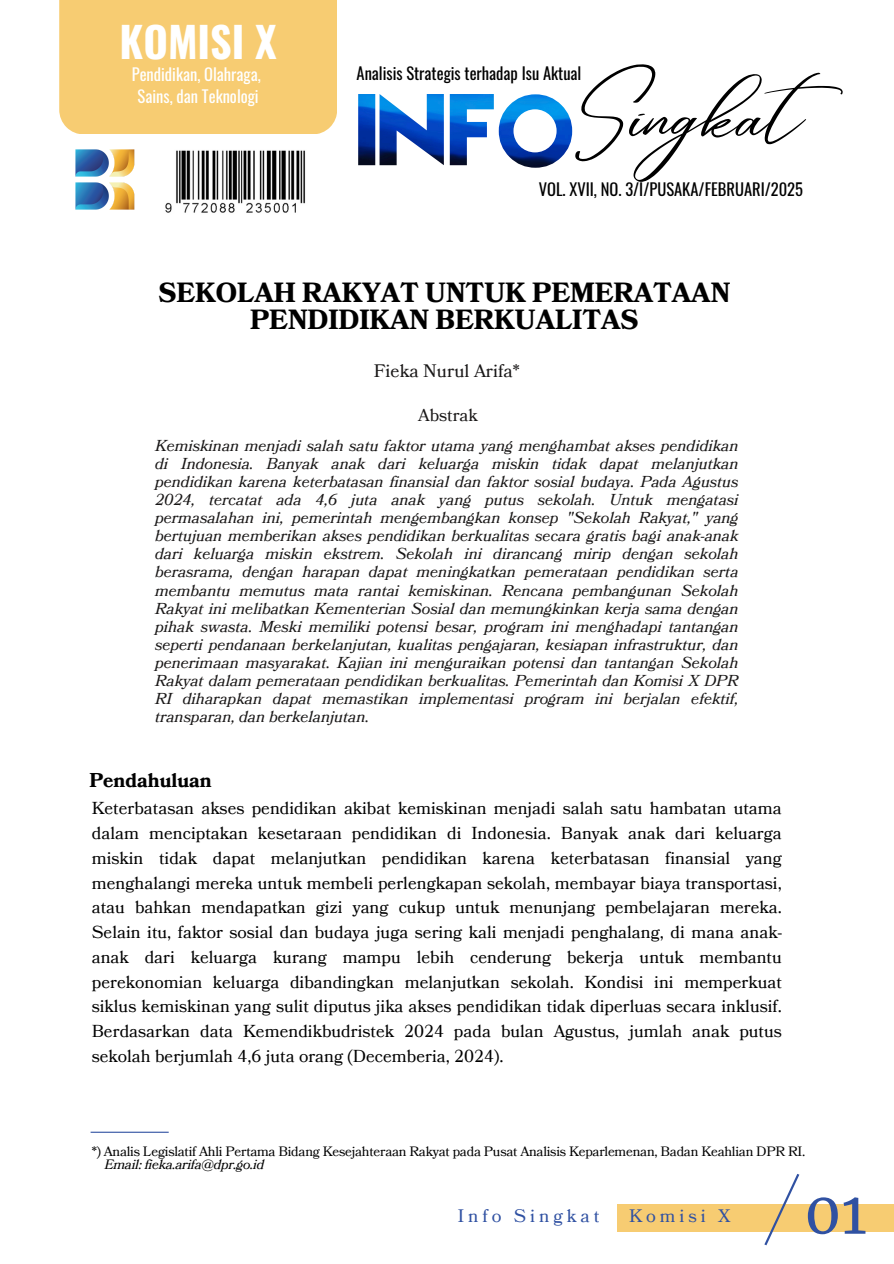
<style>
.page{position:relative;width:894px;height:1264px;background:#fff}
.page>*{position:absolute;margin:0;border:0;box-sizing:border-box;transform-origin:0 0}
.t1{font:100 92.7px "Vanyla 4 F Unicase";color:#3051a2}
.t2{font:77.55px "Andasia";color:#000}
.t3{font:57.6px "Merriweather";color:#3051a2}
.t4{font:700 42px "Oswald";color:#fff}
.t5{font:700 27px/27px "Bookmania";color:#000;text-align:center}
.t6{font:700 19.5px "Bookmania";color:#000}
.t7{font:18px "Bookmania";letter-spacing:.22em;color:#3051a2}
.t8{font:18px "Bookmania";color:#191717}
.t9{font:17.25px/24.8px "Bookmania";color:#000;text-align:justify}
.t10{font:17.25px "Bookmania";color:#191717}
.t11{font:16.5px "Oswald";color:#000}
.t12{font:16.5px "Oswald";color:#fff}
.t13{font:italic 15.75px/18px "Bookmania";color:#191717;text-align:justify}
.t14{font:13.5px "Bookmania";letter-spacing:-.02em;color:#000}
.t15{font:italic 13.5px "Bookmania";letter-spacing:-.02em;color:#000}
</style>
<div class="page">
<div style="left:616px;top:1203px;width:277px;height:27px;background:#f7cc72"></div>
<hr style="left:91px;top:1131px;width:78px;height:1px;background:#3051a2">
<div style="left:59px;top:0;width:278px;height:134px;background:#f7cc72"></div>
<img style="left:165px;top:150px;width:141px;height:63px">
<img style="left:75px;top:149px;width:60px;height:61px">
<img style="left:358px;top:94px;width:214px;height:74px">
<div style="left:513px;top:109px;width:43px;height:43px;background:#fff;border-radius:50%"></div>
<p class="t4" style="left:119px;top:9px;width:159px">KOMISI X</p>
<p class="t12" style="left:132px;top:61px;width:131px">Pendidikan, Olahraga,</p>
<p class="t12" style="left:138px;top:83px;width:122px">Sains, dan Teknologi</p>
<h2 class="t2" style="left:572px;top:56px;width:278px">Singkat</h2>
<p class="t11" style="left:356px;top:61px;width:226px">Analisis Strategis terhadap Isu Aktual</p>
<p class="t11" style="left:538px;top:176px;width:265px">VOL. XVII, NO. 3/I/PUSAKA/FEBRUARI/2025</p>
<p class="t5" style="left:158px;top:280px;width:573px">SEKOLAH RAKYAT UNTUK PEMERATAAN<br>PENDIDIKAN BERKUALITAS</p>
<p class="t8" style="left:373px;top:359px;width:147px">Fieka Nurul Arifa*</p>
<p class="t10" style="left:418px;top:403px;width:61px">Abstrak</p>
<h2 class="t13" style="left:155px;top:437px;width:584px">Kemiskinan menjadi salah satu faktor utama yang menghambat akses pendidikan di Indonesia. Banyak anak dari keluarga miskin tidak dapat melanjutkan pendidikan karena keterbatasan finansial dan faktor sosial budaya. Pada Agustus 2024, tercatat ada 4,6 juta anak yang putus sekolah. Untuk mengatasi permasalahan ini, pemerintah mengembangkan konsep "Sekolah Rakyat," yang bertujuan memberikan akses pendidikan berkualitas secara gratis bagi anak-anak dari keluarga miskin ekstrem. Sekolah ini dirancang mirip dengan sekolah berasrama, dengan harapan dapat meningkatkan pemerataan pendidikan serta membantu memutus mata rantai kemiskinan. Rencana pembangunan Sekolah Rakyat ini melibatkan Kementerian Sosial dan memungkinkan kerja sama dengan pihak swasta. Meski memiliki potensi besar, program ini menghadapi tantangan seperti pendanaan berkelanjutan, kualitas pengajaran, kesiapan infrastruktur, dan penerimaan masyarakat. Kajian ini menguraikan potensi dan tantangan Sekolah Rakyat dalam pemerataan pendidikan berkualitas. Pemerintah dan Komisi X DPR RI diharapkan dapat memastikan implementasi program ini berjalan efektif, transparan, dan berkelanjutan.</h2>
<h6 class="t6" style="left:89px;top:766px;width:124px">Pendahuluan</h6>
<h3 class="t9" style="left:92px;top:796px;width:691px">Keterbatasan akses pendidikan akibat kemiskinan menjadi salah satu hambatan utama dalam menciptakan kesetaraan pendidikan di Indonesia. Banyak anak dari keluarga miskin tidak dapat melanjutkan pendidikan karena keterbatasan finansial yang menghalangi mereka untuk membeli perlengkapan sekolah, membayar biaya transportasi, atau bahkan mendapatkan gizi yang cukup untuk menunjang pembelajaran mereka.<br>Selain itu, faktor sosial dan budaya juga sering kali menjadi penghalang, di mana anak&shy;anak dari keluarga kurang mampu lebih cenderung bekerja untuk membantu perekonomian keluarga dibandingkan melanjutkan sekolah. Kondisi ini memperkuat siklus kemiskinan yang sulit diputus jika akses pendidikan tidak diperluas secara inklusif.<br>Berdasarkan data Kemendikbudristek 2024 pada bulan Agustus, jumlah anak putus sekolah berjumlah 4,6 juta orang (Decemberia, 2024).</h3>
<h5 class="t14" style="left:92px;top:1142px;width:714px">*) Analis Legislatif Ahli Pertama Bidang Kesejahteraan Rakyat pada Pusat Analisis Keparlemenan, Badan Keahlian DPR RI.</h5>
<p class="t15" style="left:104px;top:1155px;width:161px">Email: fieka.arifa@dpr.go.id</p>
<p class="t7" style="left:457px;top:1203px;width:143px">Info Singkat</p>
<p class="t7" style="left:628px;top:1203px;width:103px">Komisi X</p>
<h4 class="t1" style="left:764px;top:1166px;width:36px">/</h4>
<p class="t3" style="left:804px;top:1176px;width:64px">01</p>
</div>
